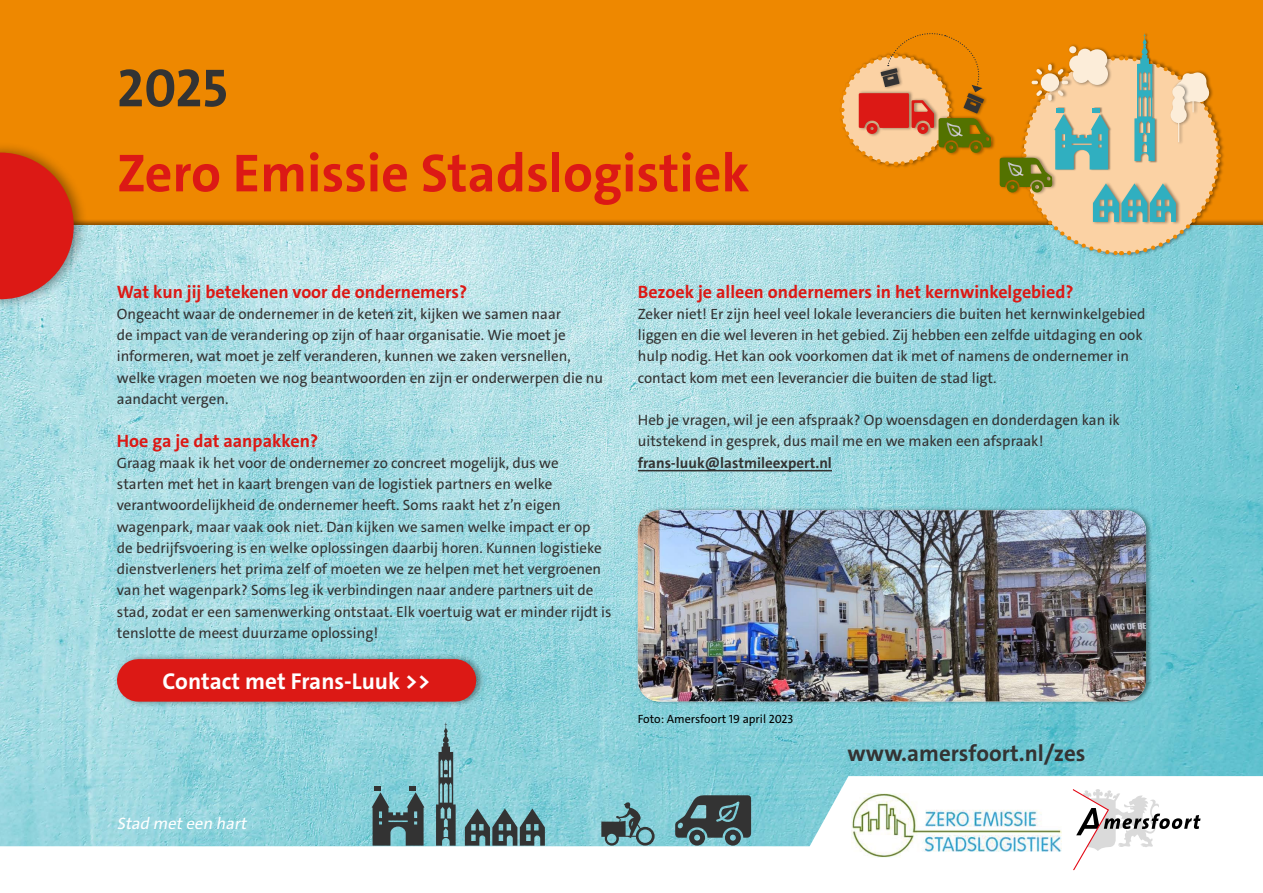
<style>
.page{position:relative;width:1263px;height:893px;background:#fff}
.page>*{position:absolute;margin:0;border:0;box-sizing:border-box;transform-origin:0 0}
.t1{font:700 54px "The Sans";color:#dc1915}
.t2{font:700 54px "The Sans";color:#333}
.t3{font:700 23.1px "The Sans";color:#fff}
.t4{font:700 22.95px "The Sans";color:#333}
.t5{font:700 18px "The Sans";color:#dc1915}
.t6{font:italic 16.65px "The Sans";color:#fff}
.t7{font:15px/21.3px "The Sans";color:#333}
.t8{font:700 15px "The Sans";color:#333}
.t9{font:12px "The Sans";color:#000}
</style>
<div class="page">
<div style="left:0;top:0;width:1263px;height:666px;background:#e80"></div>
<img style="left:0;top:225px;width:1263px;height:551px">
<hr style="left:638px;top:470px;width:194px;height:1px;background:#333">
<svg style="left:0;top:776px;width:1263px;height:95px"></svg>
<img style="left:851px;top:794px;width:210px;height:64px">
<div style="left:0;top:141px;width:89px;height:169px;background:#000;opacity:.4"></div>
<svg style="left:0;top:153px;width:74px;height:146px;background:#d53526"></svg>
<svg style="left:1073px;top:789px;width:127px;height:81px"></svg>
<svg style="left:675px;top:795px;width:76px;height:51px;background:#4f6a6d"></svg>
<svg style="left:601px;top:802px;width:54px;height:44px;background:#6899a0"></svg>
<svg style="left:372px;top:786px;width:52px;height:60px;background:#537377"></svg>
<svg style="left:465px;top:808px;width:80px;height:38px;background:#597a7e"></svg>
<svg style="left:436px;top:723px;width:20px;height:123px;background:#628488"></svg>
<svg style="left:1000px;top:34px;width:222px;height:223px"></svg>
<div style="left:937px;top:115px;width:59px;height:41px;background:#000;opacity:.4"></div>
<svg style="left:841px;top:33px;width:150px;height:135px"></svg>
<div style="left:636px;top:506px;width:516px;height:200px;background:#000;opacity:.4"></div>
<img style="left:638px;top:510px;width:508px;height:191px">
<div style="left:114px;top:653px;width:372px;height:54px;background:#000;opacity:.4"></div>
<div style="left:138px;top:659px;width:317px;height:43px;background:#dc1915"></div>
<h1 class="t2" style="left:117px;top:53px;width:112px">2025</h1>
<h1 class="t1" style="left:117px;top:138px;width:634px">Zero Emissie Stadslogistiek</h1>
<p class="t5" style="left:117px;top:280px;width:352px">Wat kun jij betekenen voor de ondernemers?</p>
<p class="t7" style="left:117px;top:303px;width:488px">Ongeacht waar de ondernemer in de keten zit, kijken we samen naar<br>de impact van de verandering op zijn of haar organisatie. Wie moet je informeren, wat moet je zelf veranderen, kunnen we zaken versnellen, welke vragen moeten we nog beantwoorden en zijn er onderwerpen die nu aandacht vergen.</p>
<p class="t5" style="left:117px;top:429px;width:203px">Hoe ga je dat aanpakken?</p>
<p class="t7" style="left:117px;top:452px;width:496px">Graag maak ik het voor de ondernemer zo concreet mogelijk, dus we<br>starten met het in kaart brengen van de logistiek partners en welke verantwoordelijkheid de ondernemer heeft. Soms raakt het z’n eigen wagenpark, maar vaak ook niet. Dan kijken we samen welke impact er op<br>de bedrijfsvoering is en welke oplossingen daarbij horen. Kunnen logistieke dienstverleners het prima zelf of moeten we ze helpen met het vergroenen van het wagenpark? Soms leg ik verbindingen naar andere partners uit de stad, zodat er een samenwerking ontstaat. Elk voertuig wat er minder rijdt is tenslotte de meest duurzame oplossing!</p>
<h2 class="t3" style="left:163px;top:666px;width:269px">Contact met Frans-Luuk &gt;&gt;</h2>
<p class="t6" style="left:117px;top:813px;width:135px">Stad meteen hart</p>
<p class="t5" style="left:638px;top:280px;width:437px">Bezoek je alleen ondernemers in het kernwinkelgebied?</p>
<p class="t7" style="left:638px;top:303px;width:509px">Zeker niet! Er zijn heel veel lokale leveranciers die buiten het kernwinkelgebied liggen en die wel leveren in het gebied. Zij hebben een zelfde uitdaging en ook hulp nodig. Het kan ook voorkomen dat ik met of namens de ondernemer in contact kom met een leverancier die buiten de stad ligt.</p>
<p class="t7" style="left:638px;top:410px;width:484px">Heb je vragen, wil je een afspraak? Op woensdagen en donderdagen kan ik uitstekend in gesprek, dus mail me en we maken een afspraak!</p>
<p class="t8" style="left:638px;top:453px;width:196px">frans-luuk@lastmileexpert.nl</p>
<p class="t9" style="left:638px;top:711px;width:157px">Foto: Amersfoort 19 april 2023</p>
<h3 class="t4" style="left:847px;top:738px;width:240px">www.amersfoort.nl/zes</h3>
</div>
